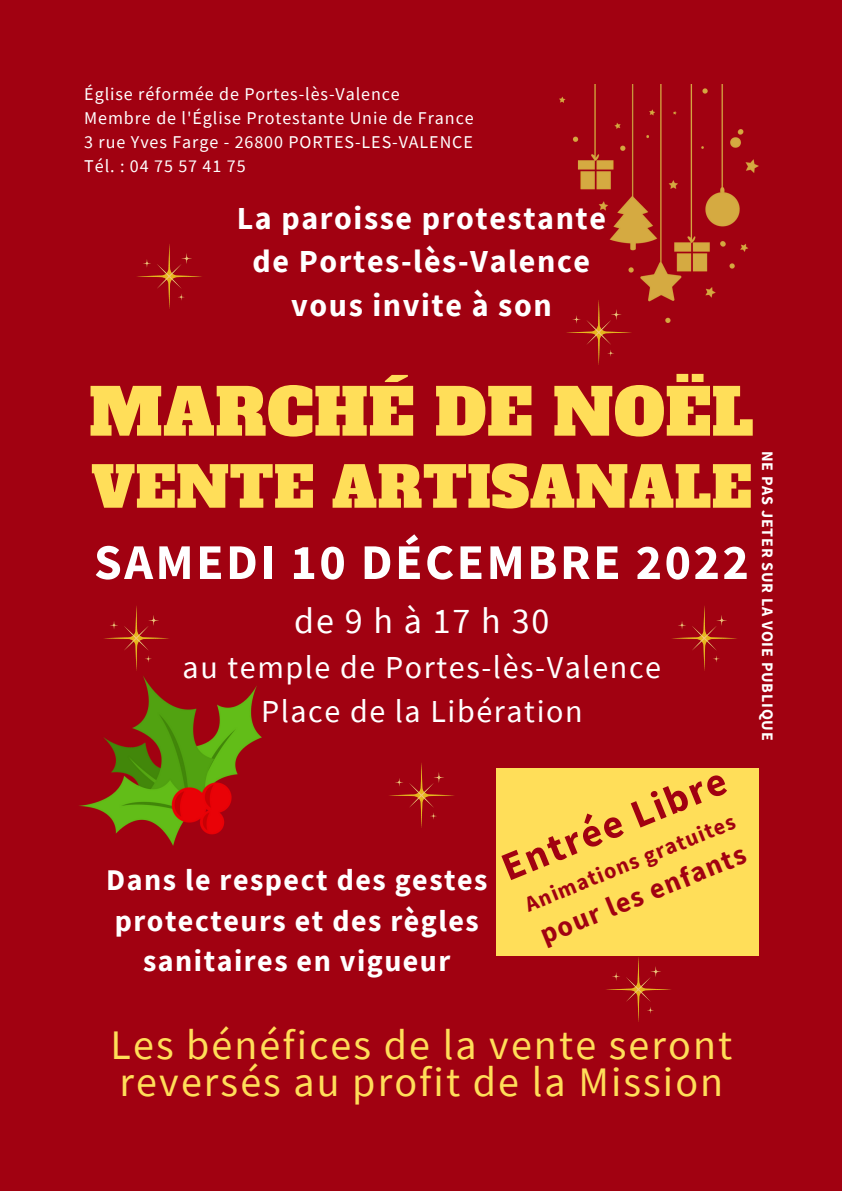
<style>
.page{position:relative;width:842px;height:1191px;background:#a10111}
.page>*{position:absolute;margin:0;border:0;box-sizing:border-box;transform-origin:0 0}
.t1{font:64px "Alfa Slab One";letter-spacing:.01em;color:#ffde59}
.t2{font:56px "Alfa Slab One";letter-spacing:.01em;color:#ffde59}
.t3{font:700 50px "Source Sans Pro";letter-spacing:.05em;color:#fff}
.t4{font:42px/37.6px "Source Sans Pro";letter-spacing:.05em;color:#ffde59}
.t5{font:700 40px "Source Sans Pro";color:#a10111}
.t6{font:36px "Source Sans Pro";letter-spacing:.3em;color:#fff}
.t7{font:700 32px/43.6px "Source Sans Pro";letter-spacing:.05em;color:#fff;text-align:center}
.t8{font:32px/43.6px "Source Sans Pro";letter-spacing:.05em;color:#fff;text-align:center}
.t9{font:700 30px/40.6px "Source Sans Pro";letter-spacing:.05em;color:#fff;text-align:center}
.t10{font:700 28px "Source Sans Pro";color:#a10111}
.t11{font:700 22px "Source Sans Pro";color:#a10111}
.t12{font:18px/24px "Source Sans Pro";letter-spacing:.05em;color:#fff}
.t13{font:700 16px "Source Sans Pro";letter-spacing:.05em;color:#fff}
</style>
<div class="page">
<img style="left:559px;top:84px;width:199px;height:239px">
<div style="left:495px;top:768px;width:263px;height:188px;background:#ffde59"></div>
<img style="left:79px;top:676px;width:183px;height:169px">
<svg style="left:672px;top:606px;width:65px;height:65px"></svg>
<svg style="left:389px;top:763px;width:65px;height:65px"></svg>
<svg style="left:606px;top:957px;width:65px;height:65px"></svg>
<svg style="left:104px;top:606px;width:65px;height:65px"></svg>
<svg style="left:565px;top:299px;width:67px;height:66px"></svg>
<svg style="left:137px;top:244px;width:65px;height:65px"></svg>
<p class="t12" style="left:84px;top:82px;width:391px">Église réformée de Portes-lès-Valence<br>Membre de l'Église Protestante Unie de France 3 rue Yves Farge - 26800 PORTES-LES-VALENCE Tél. : 04 75 57 41 75</p>
<h3 class="t7" style="left:237px;top:195px;width:371px">La paroisse protestante de Portes-lès-Valence vous invite à son</h3>
<h1 class="t1" style="left:89px;top:369px;width:665px">MARCHÉ DE NOËL</h1>
<h2 class="t2" style="left:91px;top:450px;width:662px">VENTE ARTISANALE</h2>
<h3 class="t3" style="left:94px;top:530px;width:656px">SAMEDI 10 DÉCEMBRE 2022</h3>
<h3 class="t6" style="left:294px;top:598px;width:256px">de9hà17h30</h3>
<h3 class="t8" style="left:183px;top:645px;width:480px">au temple de Portes-lès-Valence<br>Place de la Libération</h3>
<p class="t13" style="left:778px;top:451px;width:291px;rotate:90deg">NE PAS JETER SUR LA VOIE PUBLIQUE</p>
<h3 class="t9" style="left:106px;top:859px;width:383px">Dans le respect des gestes protecteurs et des règles sanitaires en vigueur</h3>
<h3 class="t5" style="left:493px;top:845px;width:240px;rotate:-22deg">Entrée Libre</h3>
<p class="t11" style="left:520px;top:891px;width:226px;rotate:-22deg">Animations gratuites</p>
<h3 class="t10" style="left:534px;top:919px;width:221px;rotate:-22deg">pour les enfants</h3>
<h3 class="t4" style="left:110px;top:1025px;width:623px">Les bénéfices de la vente seront reversés au profit de la Mission</h3>
</div>
